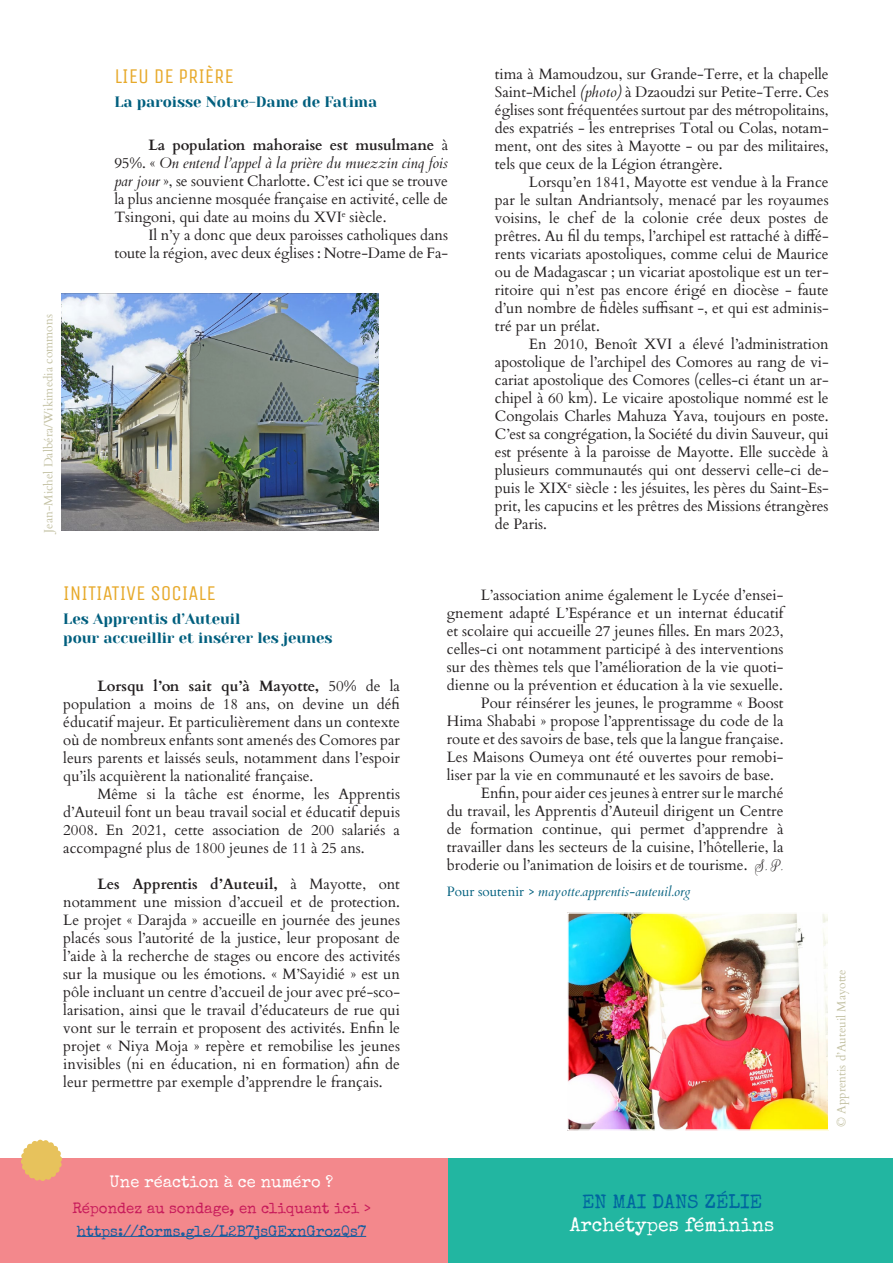
<style>
.page{position:relative;width:893px;height:1263px;background:#fff}
.page>*{position:absolute;margin:0;border:0;box-sizing:border-box;transform-origin:0 0}
.t1{font:21px "Unica One";color:#e7a92a}
.t2{font:19.5px/23.4px "Special Elite";color:#fff;text-align:center}
.t3{font:16.5px "Special Elite";color:#fff}
.t4{font:15px/18px "Cardo";color:#231f20;text-align:justify}
.t5{font:15px/19.5px "Yeseva One";color:#005f7e}
.t6{font:15px "Special Elite";color:#175d9e}
.t7{font:15px "Special Elite";color:#c81b5b}
.t8{font:italic 13.5px "Cardo";color:#005f7e}
.t9{font:12px "Cardo";color:#c4c2a4}
.s1{font-weight:700}
.s2{font-style:italic}
.s3{font-family:"Rouge Script";font-size:16.5px}
.s4{font-style:normal}
.s5{color:#00659f}
</style>
<div class="page">
<div style="left:447px;top:1158px;width:446px;height:105px;background:#22b6a1"></div>
<div style="left:0;top:1158px;width:447px;height:105px;background:#f3888c"></div>
<hr style="left:77px;top:1236px;width:289px;height:1px;background:#175d9e">
<svg style="left:21px;top:1139px;width:41px;height:42px"></svg>
<img style="left:570px;top:915px;width:256px;height:213px">
<div style="left:567px;top:912px;width:262px;height:219px;border:2px solid #fff"></div>
<img style="left:62px;top:293px;width:316px;height:238px">
<p class="t9" style="left:39px;top:533px;width:220px;rotate:-90deg">Jean-Michel Dalbéra/Wikimedia commons</p>
<p class="t1" style="left:114px;top:64px;width:121px">LIEU DE PRIÈRE</p>
<p class="t5" style="left:114px;top:91px;width:264px">La paroisse Notre-Dame de Fatima</p>
<p class="t4" style="left:114px;top:135px;width:335px;text-indent:34px"><span class="s1">La population mahoraise est musulmane</span> à 95%. « <span class="s2">On entend l’appel à la prière du muezzin cinq fois par jour</span> », se souvient Charlotte. C’est ici que se trouve la plus ancienne mosquée française en activité, celle de Tsingoni, qui date au moins du XVI<sup>e</sup> siècle.</p>
<p class="t4" style="left:114px;top:225px;width:335px;text-align:right">Il n’y a donc que deux paroisses catholiques dans toute la région, avec deux églises : Notre-Dame de Fa-</p>
<p class="t4" style="left:495px;top:64px;width:335px">tima à Mamoudzou, sur Grande-Terre, et la chapelle Saint-Michel <span class="s2">(photo)</span> à Dzaoudzi sur Petite-Terre. Ces églises sont fréquentées surtout par des métropolitains, des expatriés - les entreprises Total ou Colas, notam&shy;ment, ont des sites à Mayotte - ou par des militaires, tels que ceux de la Légion étrangère.</p>
<p class="t4" style="left:495px;top:172px;width:335px;text-indent:34px">Lorsqu’en 1841, Mayotte est vendue à la France par le sultan Andriantsoly, menacé par les royaumes voisins, le chef de la colonie crée deux postes de prêtres. Au fil du temps, l’archipel est rattaché à diffé&shy;rents vicariats apostoliques, comme celui de Maurice ou de Madagascar ; un vicariat apostolique est un ter&shy;ritoire qui n’est pas encore érigé en diocèse - faute d’un nombre de fidèles suffisant -, et qui est adminis&shy;tré par un prélat.</p>
<p class="t4" style="left:495px;top:334px;width:335px;text-indent:34px">En 2010, Benoît XVI a élevé l’administration apostolique de l’archipel des Comores au rang de vi&shy;cariat apostolique des Comores (celles-ci étant un ar&shy;chipel à 60 km). Le vicaire apostolique nommé est le Congolais Charles Mahuza Yava, toujours en poste.<br>C’est sa congrégation, la Société du divin Sauveur, qui est présente à la paroisse de Mayotte. Elle succède à plusieurs communautés qui ont desservi celle-ci de&shy;puis le XIX<sup>e</sup> siècle : les jésuites, les pères du Saint-Es&shy;prit, les capucins et les prêtres des Missions étrangères de Paris.</p>
<p class="t1" style="left:63px;top:581px;width:154px">INITIATIVE SOCIALE</p>
<p class="t5" style="left:63px;top:608px;width:271px">Les Apprentis d’Auteuil<br>pour accueillir et insérer les jeunes</p>
<p class="t4" style="left:63px;top:676px;width:338px;text-indent:34px"><span class="s1">Lorsqu l’on sait qu’à Mayotte,</span> 50% de la population a moins de 18 ans, on devine un défi éducatif majeur. Et particulièrement dans un contexte où de nombreux enfants sont amenés des Comores par leurs parents et laissés seuls, notamment dans l’espoir qu’ils acquièrent la nationalité française.</p>
<p class="t4" style="left:63px;top:784px;width:338px;text-indent:34px">Même si la tâche est énorme, les Apprentis d’Auteuil font un beau travail social et éducatif depuis 2008. En 2021, cette association de 200 salariés a accompagné plus de 1800 jeunes de 11 à 25 ans.</p>
<p class="t4" style="left:63px;top:874px;width:338px;text-indent:34px"><span class="s1">Les Apprentis d’Auteuil,</span> à Mayotte, ont notamment une mission d’accueil et de protection.<br>Le projet « Darajda » accueille en journée des jeunes placés sous l’autorité de la justice, leur proposant de l’aide à la recherche de stages ou encore des activités sur la musique ou les émotions. « M’Sayidié » est un pôle incluant un centre d’accueil de jour avec pré-sco&shy;larisation, ainsi que le travail d’éducateurs de rue qui vont sur le terrain et proposent des activités. Enfin le projet « Niya Moja » repère et remobilise les jeunes invisibles (ni en éducation, ni en formation) afin de leur permettre par exemple d’apprendre le français.</p>
<p class="t3" style="left:110px;top:1171px;width:225px">Une réaction à ce numéro ?</p>
<p class="t7" style="left:72px;top:1199px;width:300px">Répondez au sondage, en cliquant ici &gt;</p>
<p class="t6" style="left:77px;top:1221px;width:291px">https://forms.gle/L2B7jsGExnGrozQs7</p>
<p class="t4" style="left:447px;top:585px;width:338px;text-indent:34px">L’association anime également le Lycée d’ensei&shy;gnement adapté L’Espérance et un internat éducatif et scolaire qui accueille 27 jeunes filles. En mars 2023, celles-ci ont notamment participé à des interventions sur des thèmes tels que l’amélioration de la vie quoti&shy;dienne ou la prévention et éducation à la vie sexuelle.</p>
<p class="t4" style="left:447px;top:693px;width:338px;text-indent:34px">Pour réinsérer les jeunes, le programme « Boost Hima Shababi » propose l’apprentissage du code de la route et des savoirs de base, tels que la langue française.<br>Les Maisons Oumeya ont été ouvertes pour remobi&shy;liser par la vie en communauté et les savoirs de base.</p>
<p class="t4" style="left:447px;top:783px;width:338px;text-indent:34px">Enfin, pour aider ces jeunes à entrer sur le marché du travail, les Apprentis d’Auteuil dirigent un Centre de formation continue, qui permet d’apprendre à travailler dans les secteurs de la cuisine, l’hôtellerie, la broderie ou l’animation de loisirs et de tourisme. <span class="s3">S. P.</span></p>
<p class="t8" style="left:447px;top:883px;width:245px"><span class="s4">Pour soutenir</span> &gt; mayotte.apprentis-auteuil.org</p>
<p class="t2" style="left:570px;top:1190px;width:206px"><span class="s5">EN MAI DANS ZÉLIE<br></span>Archétypes féminins</p>
<p class="t9" style="left:832px;top:1127px;width:159px;rotate:-90deg">© Apprentis d’Auteuil Mayotte</p>
</div>
